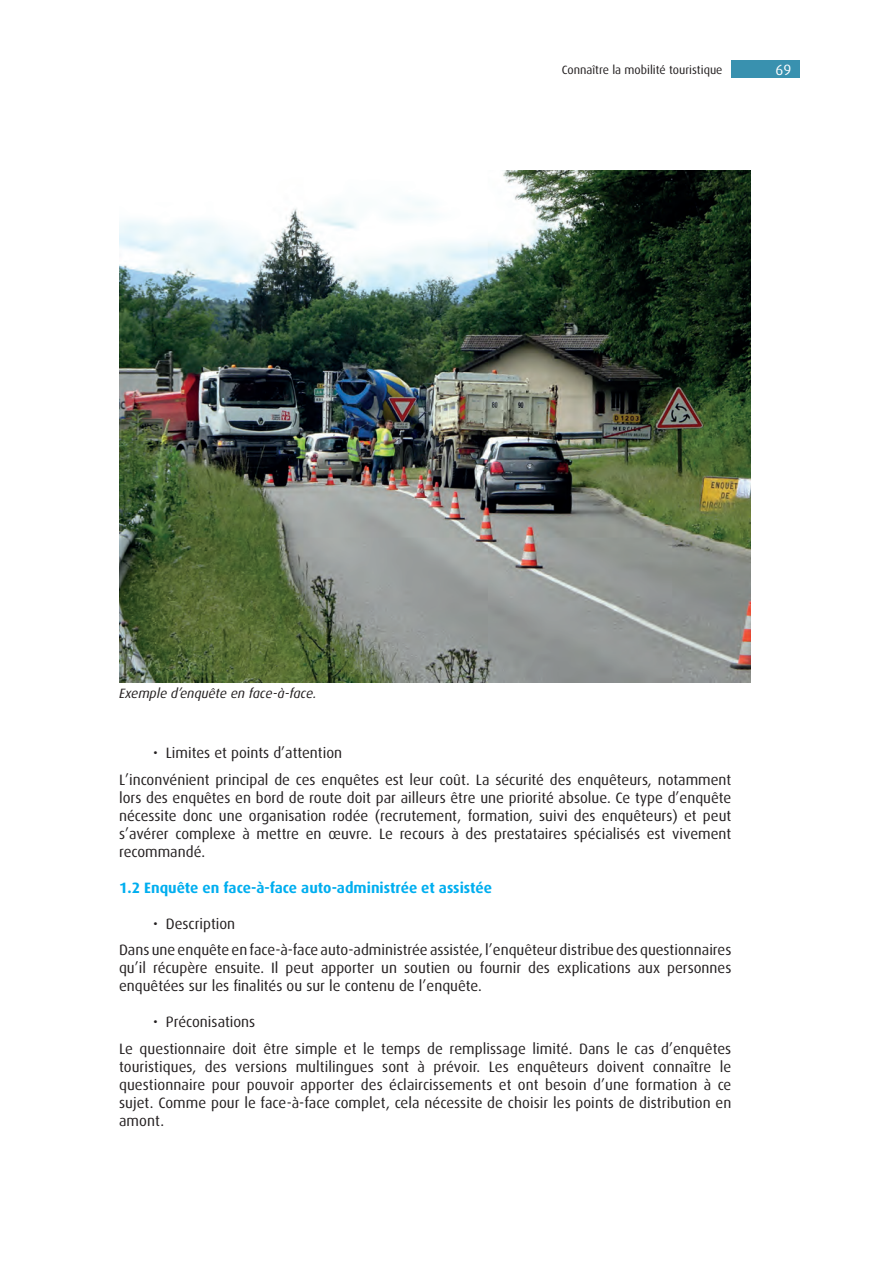
<style>
.page{position:relative;width:893px;height:1263px;background:#fff}
.page>*{position:absolute;margin:0;border:0;box-sizing:border-box;transform-origin:0 0}
.t1{font:15px/18px "Dax OT";color:#231f20}
.t2{font:700 15px "Dax OT";color:#00aeef}
.t3{font:15px "Dax OT";color:#fff}
.t4{font:italic 13.5px "Dax OT";color:#231f20}
.t5{font:12px "Dax OT";color:#231f20}
</style>
<div class="page">
<div style="left:731px;top:61px;width:69px;height:17px;background:#3991af"></div>
<img style="left:120px;top:170px;width:631px;height:512px">
<p class="t4" style="left:119px;top:686px;width:199px">Exemple d’enquête en face-à-face.</p>
<p class="t5" style="left:562px;top:63px;width:162px">Connaître la mobilité touristique</p>
<p class="t3" style="left:775px;top:62px;width:17px">69</p>
<p class="t1" style="left:119px;top:740px;width:614px;line-height:26.5px;text-indent:34px">• Limites et points d’attention<br>L’inconvénient principal de ces enquêtes est leur coût. La sécurité des enquêteurs, notamment</p>
<p class="t1" style="left:119px;top:789px;width:614px;text-align:justify">lors des enquêtes en bord de route doit par ailleurs être une priorité absolue. Ce type d’enquête nécessite donc une organisation rodée (recrutement, formation, suivi des enquêteurs) et peut s’avérer complexe à mettre en œuvre. Le recours à des prestataires spécialisés est vivement recommandé.</p>
<p class="t2" style="left:119px;top:879px;width:375px">1.2 Enquête en face-à-face auto-administrée et assistée</p>
<p class="t1" style="left:119px;top:910px;width:614px;line-height:26.5px;text-indent:34px">• Description<br>Dans une enquête en face-à-face auto-administrée assistée, l’enquêteur distribue des questionnaires</p>
<p class="t1" style="left:119px;top:959px;width:614px">qu’il récupère ensuite. Il peut apporter un soutien ou fournir des explications aux personnes enquêtées sur les finalités ou sur le contenu de l’enquête.</p>
<p class="t1" style="left:119px;top:1009px;width:614px;line-height:26.5px;text-indent:34px">• Préconisations<br>Le questionnaire doit être simple et le temps de remplissage limité. Dans le cas d’enquêtes</p>
<p class="t1" style="left:119px;top:1058px;width:614px;text-align:justify">touristiques, des versions multilingues sont à prévoir. Les enquêteurs doivent connaître le questionnaire pour pouvoir apporter des éclaircissements et ont besoin d’une formation à ce sujet. Comme pour le face-à-face complet, cela nécessite de choisir les points de distribution en amont.</p>
</div>
